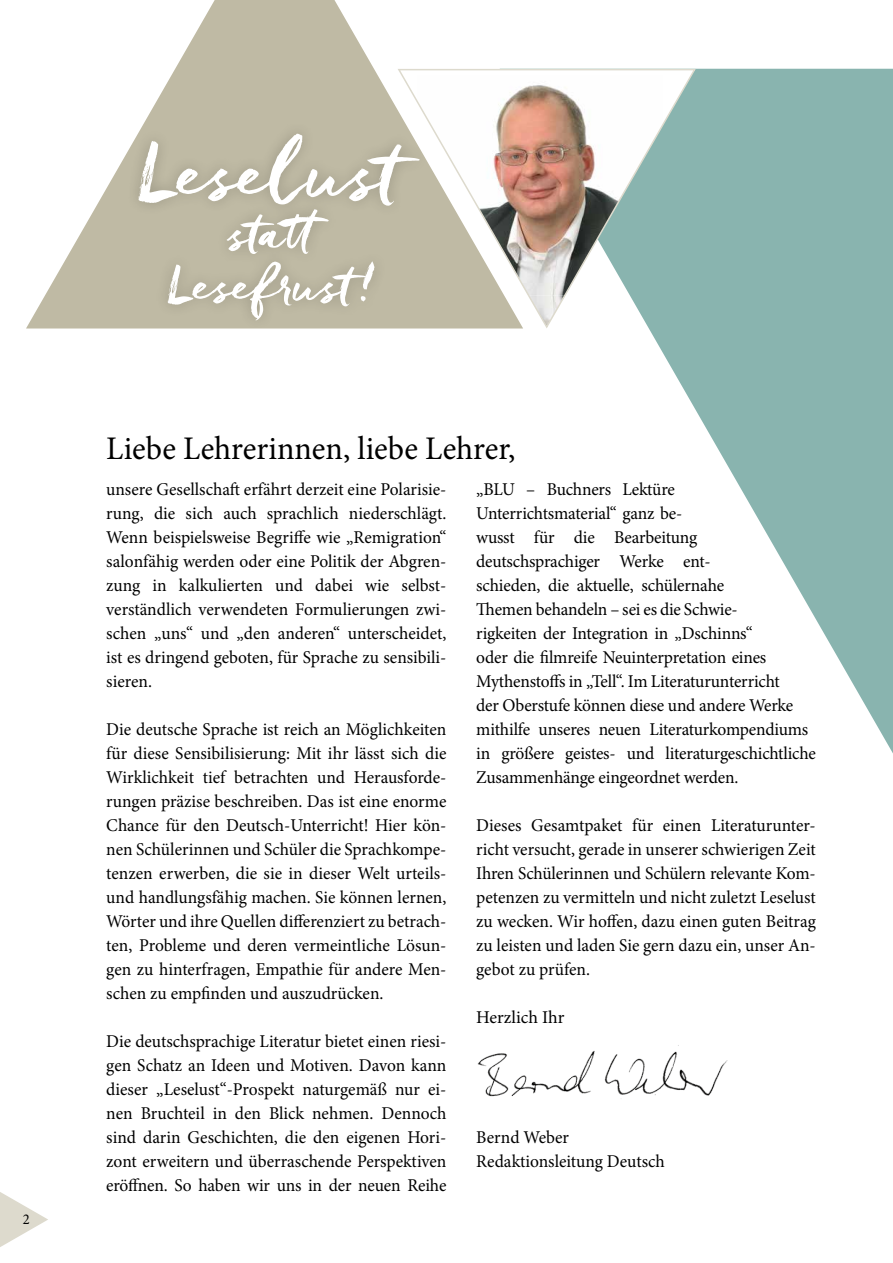
<style>
.page{position:relative;width:893px;height:1263px;background:#fff}
.page>*{position:absolute;margin:0;border:0;box-sizing:border-box;transform-origin:0 0}
.t1{font:81px "Freeland";letter-spacing:.01em;color:#fff}
.t2{font:52.5px/52.3px "Freeland";letter-spacing:.01em;color:#fff;text-align:center}
.t3{font:33px "Minion Pro";color:#000}
.t4{font:18px/24px "Minion Pro";letter-spacing:-.01em;color:#000;text-align:justify}
.t5{font:15px "Minion Pro";color:#000}
</style>
<div class="page">
<svg style="left:649px;top:69px;width:244px;height:684px;fill:#89b4af"></svg>
<svg style="left:0;top:1192px;width:48px;height:55px"></svg>
<svg style="left:26px;top:0;width:370px;height:328px"></svg>
<div style="left:125px;top:120px;width:307px;height:213px;background:#000;opacity:.2"></div>
<svg style="left:396px;top:68px;width:301px;height:261px"></svg>
<img style="left:477px;top:1045px;width:251px;height:52px">
<p class="t5" style="left:23px;top:1209px;width:8px">2</p>
<h1 class="t1" style="left:140px;top:119px;width:267px">Leselust</h1>
<h2 class="t2" style="left:168px;top:202px;width:209px">statt<br>Lesefrust!</h2>
<h3 class="t3" style="left:106px;top:426px;width:411px">Liebe Lehrerinnen, liebe Lehrer,</h3>
<p class="t4" style="left:106px;top:477px;width:342px">unsere Gesellschaft erfährt derzeit eine Polarisie&shy;rung, die sich auch sprachlich niederschlägt.<br>Wenn beispielsweise Begriffe wie „Remigration“ salonfähig werden oder eine Politik der Abgren&shy;zung in kalkulierten und dabei wie selbst&shy;verständlich verwendeten Formulierungen zwi&shy;schen „uns“ und „den anderen“ unterscheidet, ist es dringend geboten, für Sprache zu sensibili&shy;sieren.</p>
<p class="t4" style="left:106px;top:717px;width:342px">Die deutsche Sprache ist reich an Möglichkeiten für diese Sensibilisierung: Mit ihr lässt sich die Wirklichkeit tief betrachten und Herausforde&shy;rungen präzise beschreiben. Das ist eine enorme Chance für den Deutsch-Unterricht! Hier kön&shy;nen Schülerinnen und Schüler die Sprachkompe&shy;tenzen erwerben, die sie in dieser Welt urteils&shy;und handlungsfähig machen. Sie können lernen, Wörter und ihre Quellen differenziert zu betrach&shy;ten, Probleme und deren vermeintliche Lösun&shy;gen zu hinterfragen, Empathie für andere Men&shy;schen zu empfinden und auszudrücken.</p>
<p class="t4" style="left:106px;top:1029px;width:342px">Die deutschsprachige Literatur bietet einen riesi&shy;gen Schatz an Ideen und Motiven. Davon kann dieser „Leselust“-Prospekt naturgemäß nur ei&shy;nen Bruchteil in den Blick nehmen. Dennoch sind darin Geschichten, die den eigenen Hori&shy;zont erweitern und überraschende Perspektiven eröffnen. So haben wir uns in der neuen Reihe</p>
<p class="t4" style="left:476px;top:477px;width:341px;text-align:left">„BLU – Buchners Lektüre Unterrichtsmaterial“ ganz be-<br>wusst für die Bearbeitung deutschsprachiger Werke ent-<br>schieden, die aktuelle, schülernahe<br>Themen behandeln – sei es die Schwie-<br>rigkeiten der Integration in „Dschinns“<br>oder die filmreife Neuinterpretation eines Mythenstoffs in „Tell“. Im Literaturunterricht<br>der Oberstufe können diese und andere Werke mithilfe unseres neuen Literaturkompendiums in größere geistes- und literaturgeschichtliche Zusammenhänge eingeordnet werden.</p>
<p class="t4" style="left:476px;top:813px;width:341px">Dieses Gesamtpaket für einen Literaturunter&shy;richt versucht, gerade in unserer schwierigen Zeit Ihren Schülerinnen und Schülern relevante Kom&shy;petenzen zu vermitteln und nicht zuletzt Leselust zu wecken. Wir hoffen, dazu einen guten Beitrag zu leisten und laden Sie gern dazu ein, unser An&shy;gebot zu prüfen.</p>
<p class="t4" style="left:476px;top:1005px;width:90px">Herzlich Ihr</p>
<p class="t4" style="left:476px;top:1125px;width:190px">Bernd Weber<br>Redaktionsleitung Deutsch</p>
</div>
